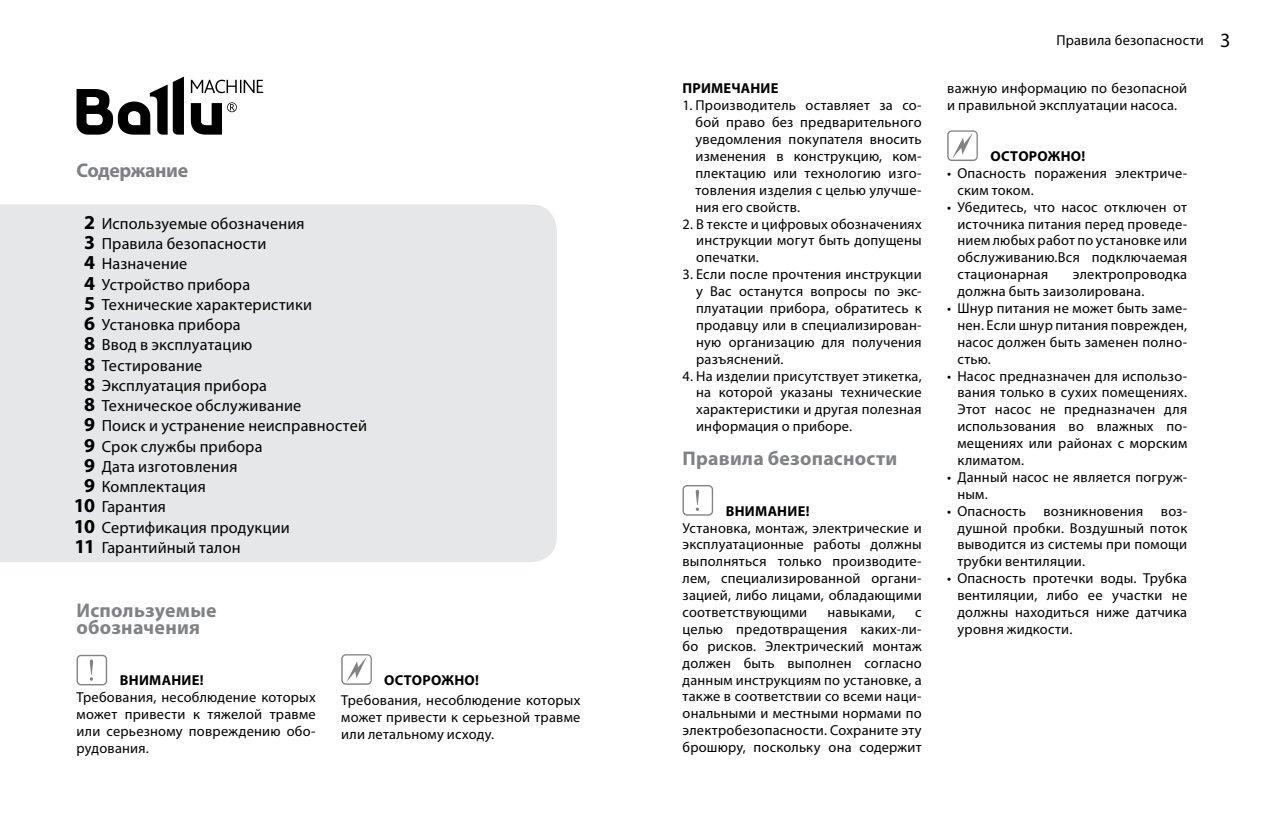
<style>
.page{position:relative;width:1263px;height:817px;background:#fff}
.page>*{position:absolute;margin:0;border:0;box-sizing:border-box;transform-origin:0 0}
.t1{font:20.25px "Myriad Pro";color:#000}
.t2{font:700 19.8px/16.9px "Myriad Pro";letter-spacing:.015em;color:#808284}
.t3{font:700 19.8px "Myriad Pro";letter-spacing:-.02em;color:#7e8082}
.t4{font:16.2px "Myriad Pro";letter-spacing:.015em;color:#000}
.t5{font:14.4px/16.9px "Myriad Pro";letter-spacing:.015em;color:#000;text-align:justify}
.t6{font:700 14.4px "Myriad Pro";letter-spacing:.015em;color:#000}
.s1{font-weight:700;font-size:19.8px}
</style>
<div class="page">
<div style="left:0;top:204px;width:557px;height:358px;background:#e6e7e8"></div>
<svg style="left:682px;top:485px;width:31px;height:30px"></svg>
<svg style="left:77px;top:654px;width:30px;height:31px"></svg>
<svg style="left:341px;top:654px;width:31px;height:30px"></svg>
<svg style="left:947px;top:130px;width:31px;height:31px"></svg>
<svg style="left:77px;top:77px;width:186px;height:58px"></svg>
<h2 class="t3" style="left:77px;top:160px;width:113px">Содержание</h2>
<p class="t4" style="left:84px;top:217px;width:222px"><span class="s1">2</span> Используемые обозначения</p>
<p class="t4" style="left:84px;top:237px;width:184px"><span class="s1">3</span> Правила безопасности</p>
<p class="t4" style="left:84px;top:257px;width:105px"><span class="s1">4</span> Назначение</p>
<p class="t4" style="left:84px;top:278px;width:168px"><span class="s1">4</span> Устройство прибора</p>
<p class="t4" style="left:84px;top:298px;width:230px"><span class="s1">5</span> Технические характеристики</p>
<p class="t4" style="left:84px;top:318px;width:158px"><span class="s1">6</span> Установка прибора</p>
<p class="t4" style="left:84px;top:338px;width:170px"><span class="s1">8</span> Ввод в эксплуатацию</p>
<p class="t4" style="left:84px;top:359px;width:120px"><span class="s1">8</span> Тестирование</p>
<p class="t4" style="left:84px;top:379px;width:184px"><span class="s1">8</span> Эксплуатация прибора</p>
<p class="t4" style="left:84px;top:399px;width:219px"><span class="s1">8</span> Техническое обслуживание</p>
<p class="t4" style="left:84px;top:419px;width:284px"><span class="s1">9</span> Поиск и устранение неисправностей</p>
<p class="t4" style="left:84px;top:440px;width:180px"><span class="s1">9</span> Срок службы прибора</p>
<p class="t4" style="left:84px;top:460px;width:155px"><span class="s1">9</span> Дата изготовления</p>
<p class="t4" style="left:84px;top:480px;width:123px"><span class="s1">9</span> Комплектация</p>
<p class="t4" style="left:74px;top:500px;width:94px"><span class="s1">10</span> Гарантия</p>
<p class="t4" style="left:74px;top:521px;width:218px"><span class="s1">10</span> Сертификация продукции</p>
<p class="t4" style="left:75px;top:541px;width:168px"><span class="s1">11</span> Гарантийный талон</p>
<h2 class="t2" style="left:77px;top:602px;width:141px">Используемые обозначения</h2>
<p class="t6" style="left:120px;top:673px;width:85px">ВНИМАНИЕ!</p>
<p class="t5" style="left:77px;top:690px;width:241px">Требования, несоблюдение которых может привести к тяжелой травме или серьезному повреждению обо&shy;рудования.</p>
<p class="t6" style="left:384px;top:672px;width:96px">ОСТОРОЖНО!</p>
<p class="t5" style="left:341px;top:692px;width:241px">Требования, несоблюдение которых может привести к серьезной травме или летальному исходу.</p>
<p class="t6" style="left:682px;top:81px;width:97px">ПРИМЕЧАНИЕ</p>
<p class="t5" style="left:695px;top:98px;width:228px;text-indent:-13px">1. Производитель оставляет за со&shy;бой право без предварительного уведомления покупателя вносить изменения в конструкцию, ком&shy;плектацию или технологию изго&shy;товления изделия с целью улучше&shy;ния его свойств.</p>
<p class="t5" style="left:696px;top:216px;width:227px;text-indent:-14px">2. В тексте и цифровых обозначениях инструкции могут быть допущены опечатки.</p>
<p class="t5" style="left:696px;top:267px;width:227px;text-indent:-14px">3. Если после прочтения инструкции у Вас останутся вопросы по экс&shy;плуатации прибора, обратитесь к продавцу или в специализирован&shy;ную организацию для получения разъяснений.</p>
<p class="t5" style="left:696px;top:368px;width:227px;text-indent:-14px">4. На изделии присутствует этикетка, на которой указаны технические характеристики и другая полезная информация о приборе.</p>
<h2 class="t2" style="left:682px;top:450px;width:216px">Правила безопасности</h2>
<p class="t6" style="left:726px;top:503px;width:85px">ВНИМАНИЕ!</p>
<p class="t5" style="left:682px;top:520px;width:241px">Установка, монтаж, электрические и эксплуатационные работы должны выполняться только производите&shy;лем, специализированной органи&shy;зацией, либо лицами, обладающими соответствующими</p>
<p class="t5" style="left:827px;top:604px;width:69px">навыками,</p>
<p class="t5" style="left:682px;top:604px;width:241px;text-indent:233px">с целью предотвращения каких-ли&shy;бо рисков. Электрический монтаж должен быть выполнен согласно данным инструкциям по установке, а также в соответствии со всеми наци&shy;ональными и местными нормами по электробезопасности. Сохраните эту брошюру, поскольку она содержит</p>
<p class="t5" style="left:1056px;top:33px;width:149px">Правила безопасности</p>
<p class="t5" style="left:947px;top:81px;width:241px">важную информацию по безопасной и правильной эксплуатации насоса.</p>
<p class="t6" style="left:990px;top:149px;width:96px">ОСТОРОЖНО!</p>
<p class="t5" style="left:957px;top:166px;width:231px;text-indent:-10px">• Опасность поражения электриче&shy;ским током.</p>
<p class="t5" style="left:957px;top:199px;width:231px;text-indent:-10px">• Убедитесь, что насос отключен от источника питания перед проведе&shy;нием любых работ по установке или обслуживанию.Вся подключаемая стационарная</p>
<p class="t5" style="left:957px;top:267px;width:231px;text-indent:115px">электропроводка должна быть заизолирована.</p>
<p class="t5" style="left:957px;top:301px;width:231px;text-indent:-10px">• Шнур питания не может быть заме&shy;нен. Если шнур питания поврежден, насос должен быть заменен полно&shy;стью.</p>
<p class="t5" style="left:957px;top:368px;width:231px;text-indent:-10px">• Насос предназначен для использо&shy;вания только в сухих помещениях.<br>Этот насос не предназначен для использования во влажных по&shy;мещениях или районах с морским климатом.</p>
<p class="t5" style="left:957px;top:469px;width:231px;text-indent:-10px">• Данный насос не является погруж&shy;ным.</p>
<p class="t5" style="left:957px;top:503px;width:231px;text-indent:-10px">• Опасность возникновения воз&shy;душной пробки. Воздушный поток выводится из системы при помощи трубки вентиляции.</p>
<p class="t5" style="left:957px;top:571px;width:231px;text-indent:-10px">• Опасность протечки воды. Трубка вентиляции, либо ее участки не должны находиться ниже датчика уровня жидкости.</p>
<h1 class="t1" style="left:1220px;top:32px;width:12px">3</h1>
</div>
